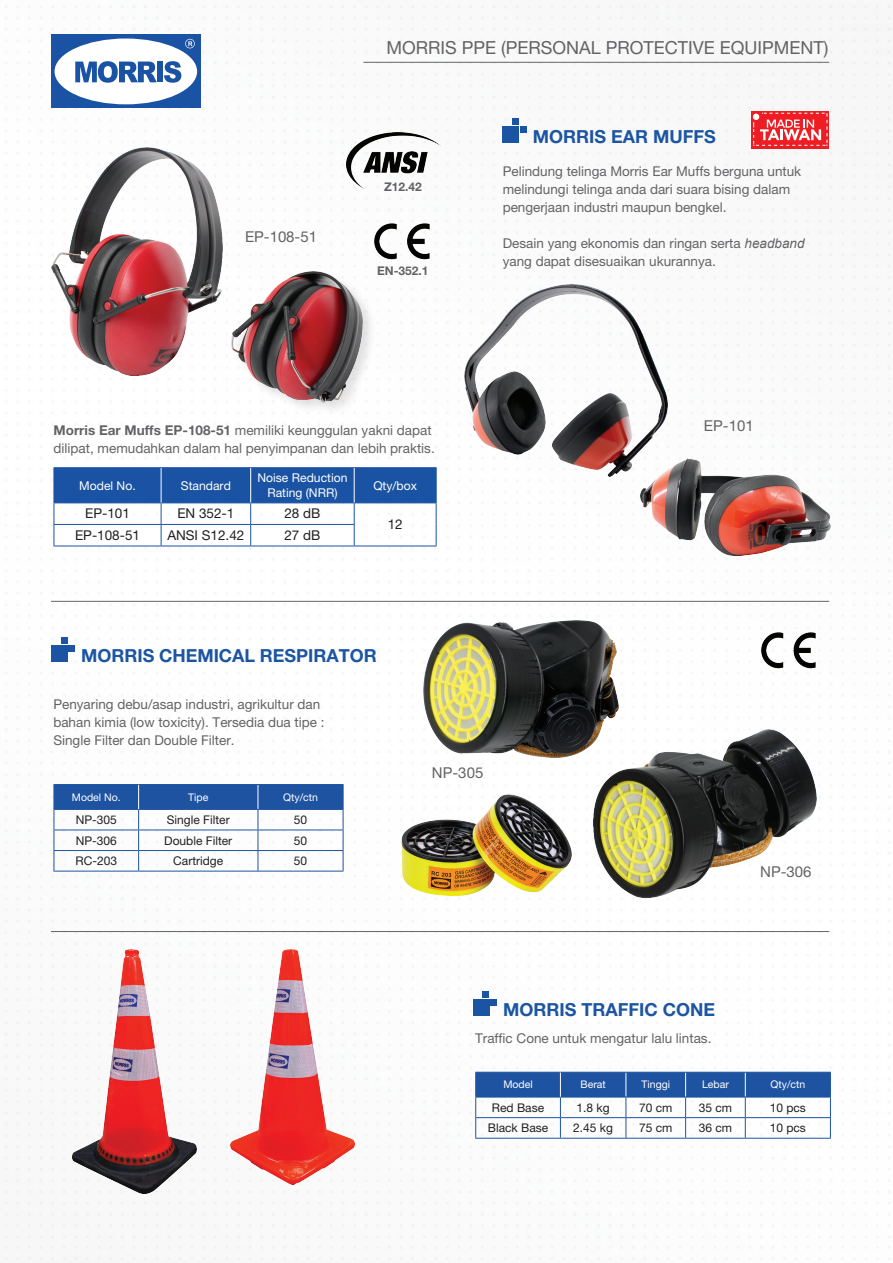
<style>
.page{position:relative;width:893px;height:1263px;background:#fff}
.page>*{position:absolute;margin:0;border:0;box-sizing:border-box;transform-origin:0 0}
.t1{font:700 18px "Helvetica Neue LT Pro";color:#1c55a2}
.t2{font:18px "Helvetica Neue LT Pro";color:#636366}
.t3{font:15px "Helvetica Neue LT Pro";color:#636366}
.t4{font:13.5px/18px "Helvetica Neue LT Pro";color:#636366}
.t5{font:13.5px "Helvetica Neue LT Pro";color:#231f20}
.t6{font:12.15px/14.5px "Helvetica Neue LT Pro";color:#fff;text-align:center}
.t7{font:12px "Helvetica Neue LT Pro";color:#231f20}
.t8{font:700 12px "Helvetica Neue LT Pro";color:#636366}
.t9{font:10.5px "Helvetica Neue LT Pro";color:#fff}
.s1{font-family:"Arial";font-style:italic}
.s2{font-weight:700}
</style>
<div class="page">
<img style="left:4px;top:5px;width:887px;height:1255px">
<hr style="left:54px;top:467px;width:107px;height:1px;background:#1a53a3">
<hr style="left:161px;top:467px;width:90px;height:1px;background:#1a53a3">
<hr style="left:251px;top:467px;width:103px;height:1px;background:#1a53a3">
<hr style="left:354px;top:467px;width:82px;height:1px;background:#1a53a3">
<hr style="left:161px;top:546px;width:90px;height:1px;background:#1a53a3">
<hr style="left:251px;top:546px;width:103px;height:1px;background:#1a53a3">
<hr style="left:354px;top:546px;width:82px;height:1px;background:#1a53a3">
<svg style="left:54px;top:468px;width:383px;height:78px"></svg>
<hr style="left:54px;top:546px;width:107px;height:1px;background:#1a53a3">
<hr style="left:161px;top:468px;width:1px;height:34px;background:#fff">
<hr style="left:250px;top:468px;width:1px;height:34px;background:#fff">
<hr style="left:354px;top:468px;width:1px;height:34px;background:#fff">
<div style="left:51px;top:34px;width:150px;height:74px;background:#1a52a4"></div>
<div style="left:55px;top:39px;width:142px;height:65px;background:#fff;border-radius:50%"></div>
<svg style="left:75px;top:61px;width:82px;height:22px"></svg>
<div style="left:157px;top:62px;width:6px;height:20px;background:#1a52a4"></div>
<svg style="left:164px;top:61px;width:17px;height:22px"></svg>
<svg style="left:185px;top:39px;width:10px;height:9px"></svg>
<hr style="left:363px;top:62px;width:466px;height:1px;background:#636568">
<img style="left:346px;top:132px;width:94px;height:56px">
<img style="left:465px;top:284px;width:203px;height:192px">
<img style="left:640px;top:459px;width:191px;height:96px">
<div style="left:230px;top:270px;width:146px;height:146px;background:#231f20;opacity:.13"></div>
<img style="left:231px;top:272px;width:131px;height:131px">
<img style="left:51px;top:148px;width:172px;height:227px">
<hr style="left:51px;top:601px;width:778px;height:1px;background:#646568">
<hr style="left:51px;top:931px;width:778px;height:1px;background:#646568">
<div style="left:503px;top:126px;width:16px;height:17px;background:#1b54a3"></div>
<div style="left:520px;top:126px;width:7px;height:7px;background:#1b54a3"></div>
<div style="left:512px;top:119px;width:7px;height:6px;background:#1b54a3"></div>
<img style="left:374px;top:223px;width:56px;height:37px">
<div style="left:751px;top:111px;width:78px;height:38px;background:linear-gradient(to right,#ee1d23,#ee1d23)"></div>
<svg style="left:753px;top:113px;width:75px;height:33px;background:#f2585c"></svg>
<hr style="left:54px;top:871px;width:85px;height:1px;background:#1e53a2">
<hr style="left:139px;top:871px;width:119px;height:1px;background:#1e53a2">
<hr style="left:258px;top:871px;width:85px;height:1px;background:#1e53a2">
<svg style="left:54px;top:784px;width:290px;height:87px"></svg>
<hr style="left:560px;top:1138px;width:66px;height:1px;background:#1e53a2">
<hr style="left:626px;top:1138px;width:60px;height:1px;background:#1e53a2">
<hr style="left:686px;top:1138px;width:59px;height:1px;background:#1e53a2">
<hr style="left:745px;top:1138px;width:86px;height:1px;background:#1e53a2">
<hr style="left:475px;top:1138px;width:85px;height:1px;background:#1e53a2">
<svg style="left:475px;top:1072px;width:356px;height:66px"></svg>
<div style="left:51px;top:645px;width:16px;height:17px;background:#1b54a3"></div>
<div style="left:69px;top:645px;width:6px;height:7px;background:#1b54a3"></div>
<svg style="left:61px;top:638px;width:6px;height:6px"></svg>
<div style="left:473px;top:999px;width:16px;height:17px;background:#1b54a3"></div>
<div style="left:490px;top:999px;width:7px;height:7px;background:#1b54a3"></div>
<div style="left:482px;top:991px;width:7px;height:7px;background:#1b54a3"></div>
<img style="left:594px;top:730px;width:222px;height:168px">
<img style="left:424px;top:620px;width:194px;height:137px">
<img style="left:72px;top:949px;width:125px;height:245px">
<img style="left:230px;top:949px;width:124px;height:236px">
<img style="left:760px;top:631px;width:56px;height:37px">
<img style="left:402px;top:794px;width:169px;height:102px">
<h1 class="t2" style="left:387px;top:37px;width:444px">MORRIS PPE (PERSONAL PROTECTIVE EQUIPMENT)</h1>
<p class="t3" style="left:245px;top:228px;width:74px">EP-108-51</p>
<p class="t8" style="left:384px;top:179px;width:39px">Z12.42</p>
<p class="t8" style="left:377px;top:263px;width:53px">EN-352.1</p>
<h1 class="t1" style="left:533px;top:125px;width:185px">MORRIS EAR MUFFS</h1>
<p class="t4" style="left:503px;top:162px;width:300px">Pelindung telinga Morris Ear Muffs berguna untuk melindungi telinga anda dari suara bising dalam pengerjaan industri maupun bengkel.</p>
<p class="t4" style="left:503px;top:234px;width:303px">Desain yang ekonomis dan ringan serta <span class="s1">headband </span>yang dapat disesuaikan ukurannya.</p>
<p class="t4" style="left:54px;top:421px;width:383px"><span class="s2">Morris Ear Muffs EP-108-51</span> memiliki keunggulan yakni dapat dilipat, memudahkan dalam hal penyimpanan dan lebih praktis.</p>
<p class="t6" style="left:79px;top:478px;width:58px">Model No.</p>
<p class="t6" style="left:181px;top:478px;width:51px">Standard</p>
<p class="t6" style="left:257px;top:471px;width:92px">Noise Reduction<br>Rating (NRR)</p>
<p class="t6" style="left:373px;top:478px;width:45px">Qty/box</p>
<p class="t5" style="left:85px;top:506px;width:46px">EP-101</p>
<p class="t5" style="left:177px;top:506px;width:59px">EN 352-1</p>
<p class="t5" style="left:284px;top:506px;width:38px">28 dB</p>
<p class="t5" style="left:388px;top:516px;width:17px">12</p>
<p class="t5" style="left:75px;top:527px;width:67px">EP-108-51</p>
<p class="t5" style="left:167px;top:527px;width:79px">ANSI S12.42</p>
<p class="t5" style="left:284px;top:527px;width:38px">27 dB</p>
<h1 class="t1" style="left:81px;top:644px;width:297px">MORRIS CHEMICAL RESPIRATOR</h1>
<p class="t4" style="left:53px;top:695px;width:273px">Penyaring debu/asap industri, agrikultur dan bahan kimia (low toxicity). Tersedia dua tipe :<br>Single Filter dan Double Filter.</p>
<p class="t9" style="left:72px;top:791px;width:50px">Model No.</p>
<p class="t9" style="left:188px;top:791px;width:22px">Tipe</p>
<p class="t9" style="left:283px;top:791px;width:36px">Qty/ctn</p>
<p class="t7" style="left:76px;top:812px;width:43px">NP-305</p>
<p class="t7" style="left:167px;top:812px;width:64px">Single Filter</p>
<p class="t7" style="left:294px;top:812px;width:15px">50</p>
<p class="t7" style="left:76px;top:833px;width:43px">NP-306</p>
<p class="t7" style="left:164px;top:833px;width:70px">Double Filter</p>
<p class="t7" style="left:294px;top:833px;width:15px">50</p>
<p class="t7" style="left:76px;top:854px;width:43px">RC-203</p>
<p class="t7" style="left:173px;top:854px;width:51px">Cartridge</p>
<p class="t7" style="left:294px;top:854px;width:15px">50</p>
<p class="t3" style="left:432px;top:763px;width:53px">NP-305</p>
<p class="t3" style="left:704px;top:417px;width:51px">EP-101</p>
<p class="t3" style="left:760px;top:862px;width:53px">NP-306</p>
<h1 class="t1" style="left:503px;top:998px;width:213px">MORRIS TRAFFIC CONE</h1>
<p class="t4" style="left:475px;top:1028px;width:238px">Traffic Cone untuk mengatur lalu lintas.</p>
<p class="t9" style="left:503px;top:1078px;width:31px">Model</p>
<p class="t9" style="left:580px;top:1078px;width:27px">Berat</p>
<p class="t9" style="left:641px;top:1078px;width:30px">Tinggi</p>
<p class="t9" style="left:702px;top:1078px;width:28px">Lebar</p>
<p class="t9" style="left:770px;top:1078px;width:36px">Qty/ctn</p>
<p class="t7" style="left:492px;top:1100px;width:54px">Red Base</p>
<p class="t7" style="left:577px;top:1100px;width:35px">1.8 kg</p>
<p class="t7" style="left:639px;top:1100px;width:35px">70 cm</p>
<p class="t7" style="left:699px;top:1100px;width:35px">35 cm</p>
<p class="t7" style="left:770px;top:1100px;width:38px">10 pcs</p>
<p class="t7" style="left:488px;top:1121px;width:62px">Black Base</p>
<p class="t7" style="left:573px;top:1121px;width:41px">2.45 kg</p>
<p class="t7" style="left:639px;top:1121px;width:35px">75 cm</p>
<p class="t7" style="left:699px;top:1121px;width:35px">36 cm</p>
<p class="t7" style="left:770px;top:1121px;width:38px">10 pcs</p>
</div>
